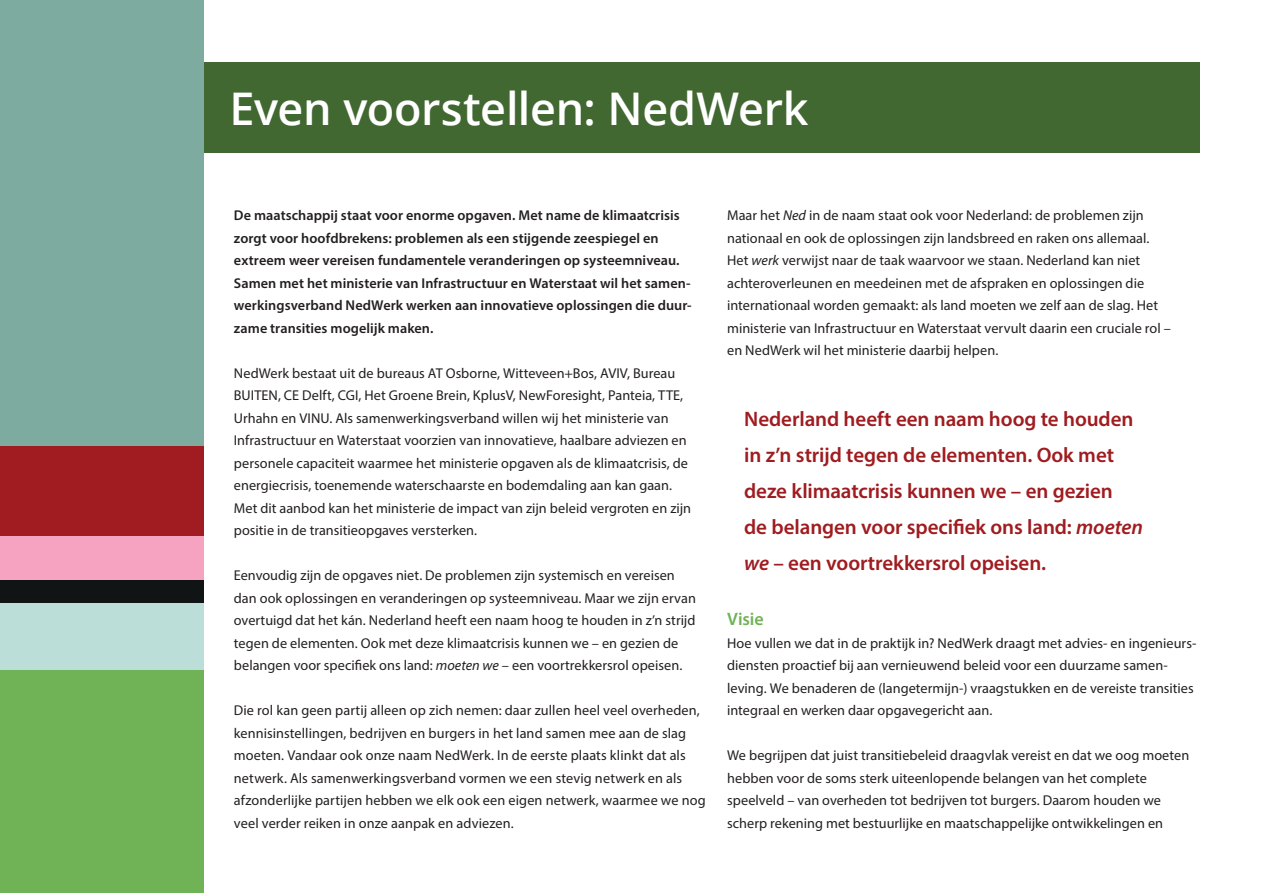
<style>
.page{position:relative;width:1263px;height:893px;background:#fff}
.page>*{position:absolute;margin:0;border:0;box-sizing:border-box;transform-origin:0 0}
.t1{font:600 45px "Open Sans";letter-spacing:-.005em;color:#fff}
.streamer{font:600 21px "Myriad Pro";letter-spacing:-.005em;color:#9f1c20}
.kopje{font:600 18px "Myriad Pro";letter-spacing:-.005em;color:#6fb356}
.body{font:14.25px/22.5px "Myriad Pro";letter-spacing:.005em;color:#231f20}
.body-2{font:600 14.25px/22.5px "Myriad Pro";letter-spacing:.005em;color:#231f20}
.s1{font-style:italic}
</style>
<div class="page">
<div style="left:0;top:0;width:1263px;height:446px;background:#7daba0"></div>
<div style="left:0;top:446px;width:442px;height:90px;background:#a01c20"></div>
<div style="left:0;top:536px;width:821px;height:44px;background:#f5a3c1"></div>
<div style="left:0;top:670px;width:1263px;height:223px;background:#6fb356"></div>
<div style="left:0;top:603px;width:1263px;height:67px;background:#bbded8"></div>
<div style="left:0;top:580px;width:1263px;height:23px;background:#101414"></div>
<div style="left:204px;top:0;width:1059px;height:893px;background:#fff"></div>
<div style="left:204px;top:63px;width:995px;height:90px;background:#426831"></div>
<p class="t1" style="left:230px;top:78px;width:580px">Even voorstellen: NedWerk</p>
<p class="body-2" style="left:234px;top:204px;width:459px">De maatschappij staat voor enorme opgaven. Met name de klimaatcrisis zorgt voor hoofdbrekens: problemen als een stijgende zeespiegel en extreem weer vereisen fundamentele veranderingen op systeemniveau.<br>Samen met het ministerie van Infrastructuur en Waterstaat wil het samen&shy;werkingsverband NedWerk werken aan innovatieve oplossingen die duur&shy;zame transities mogelijk maken.</p>
<p class="body" style="left:234px;top:362px;width:459px">NedWerk bestaat uit de bureaus AT Osborne, Witteveen+Bos, AVIV, Bureau BUITEN, CE Delft, CGI, Het Groene Brein, KplusV, NewForesight, Panteia, TTE, Urhahn en VINU. Als samenwerkingsverband willen wij het ministerie van Infrastructuur en Waterstaat voorzien van innovatieve, haalbare adviezen en personele capaciteit waarmee het ministerie opgaven als de klimaatcrisis, de energiecrisis, toenemende waterschaarste en bodemdaling aan kan gaan.<br>Met dit aanbod kan het ministerie de impact van zijn beleid vergroten en zijn positie in de transitieopgaves versterken.</p>
<p class="body" style="left:234px;top:564px;width:463px">Eenvoudig zijn de opgaves niet. De problemen zijn systemisch en vereisen dan ook oplossingen en veranderingen op systeemniveau. Maar we zijn ervan overtuigd dat het kán. Nederland heeft een naam hoog te houden in z’n strijd tegen de elementen. Ook met deze klimaatcrisis kunnen we – en gezien de belangen voor specifiek ons land: <span class="s1">moeten we</span> – een voortrekkersrol opeisen.</p>
<p class="body" style="left:234px;top:699px;width:473px">Die rol kan geen partij alleen op zich nemen: daar zullen heel veel overheden, kennisinstellingen, bedrijven en burgers in het land samen mee aan de slag moeten. Vandaar ook onze naam NedWerk. In de eerste plaats klinkt dat als netwerk. Als samenwerkingsverband vormen we een stevig netwerk en als afzonderlijke partijen hebben we elk ook een eigen netwerk, waarmee we nog veel verder reiken in onze aanpak en adviezen.</p>
<p class="body" style="left:727px;top:204px;width:445px">Maar het <span class="s1">Ned</span> in de naam staat ook voor Nederland: de problemen zijn nationaal en ook de oplossingen zijn landsbreed en raken ons allemaal.<br>Het <span class="s1">werk</span> verwijst naar de taak waarvoor we staan. Nederland kan niet achteroverleunen en meedeinen met de afspraken en oplossingen die internationaal worden gemaakt: als land moeten we zelf aan de slag. Het ministerie van Infrastructuur en Waterstaat vervult daarin een cruciale rol – en NedWerk wil het ministerie daarbij helpen.</p>
<p class="streamer" style="left:744px;top:406px;width:391px">Nederland heeft een naam hoog te houden</p>
<p class="streamer" style="left:744px;top:442px;width:371px">in z’n strijd tegen de elementen. Ook met</p>
<p class="streamer" style="left:744px;top:478px;width:370px">deze klimaatcrisis kunnen we – en gezien</p>
<p class="streamer" style="left:744px;top:514px;width:400px">de belangen voor specifiek ons land: <span class="s1">moeten</span></p>
<p class="streamer" style="left:744px;top:550px;width:304px"><span class="s1">we</span> – een voortrekkersrol opeisen.</p>
<p class="kopje" style="left:727px;top:608px;width:38px">Visie</p>
<p class="body" style="left:727px;top:632px;width:470px">Hoe vullen we dat in de praktijk in? NedWerk draagt met advies- en ingenieurs&shy;diensten proactief bij aan vernieuwend beleid voor een duurzame samen&shy;leving. We benaderen de (langetermijn-) vraagstukken en de vereiste transities integraal en werken daar opgavegericht aan.</p>
<p class="body" style="left:727px;top:744px;width:464px">We begrijpen dat juist transitiebeleid draagvlak vereist en dat we oog moeten hebben voor de soms sterk uiteenlopende belangen van het complete speelveld – van overheden tot bedrijven tot burgers. Daarom houden we scherp rekening met bestuurlijke en maatschappelijke ontwikkelingen en</p>
</div>
